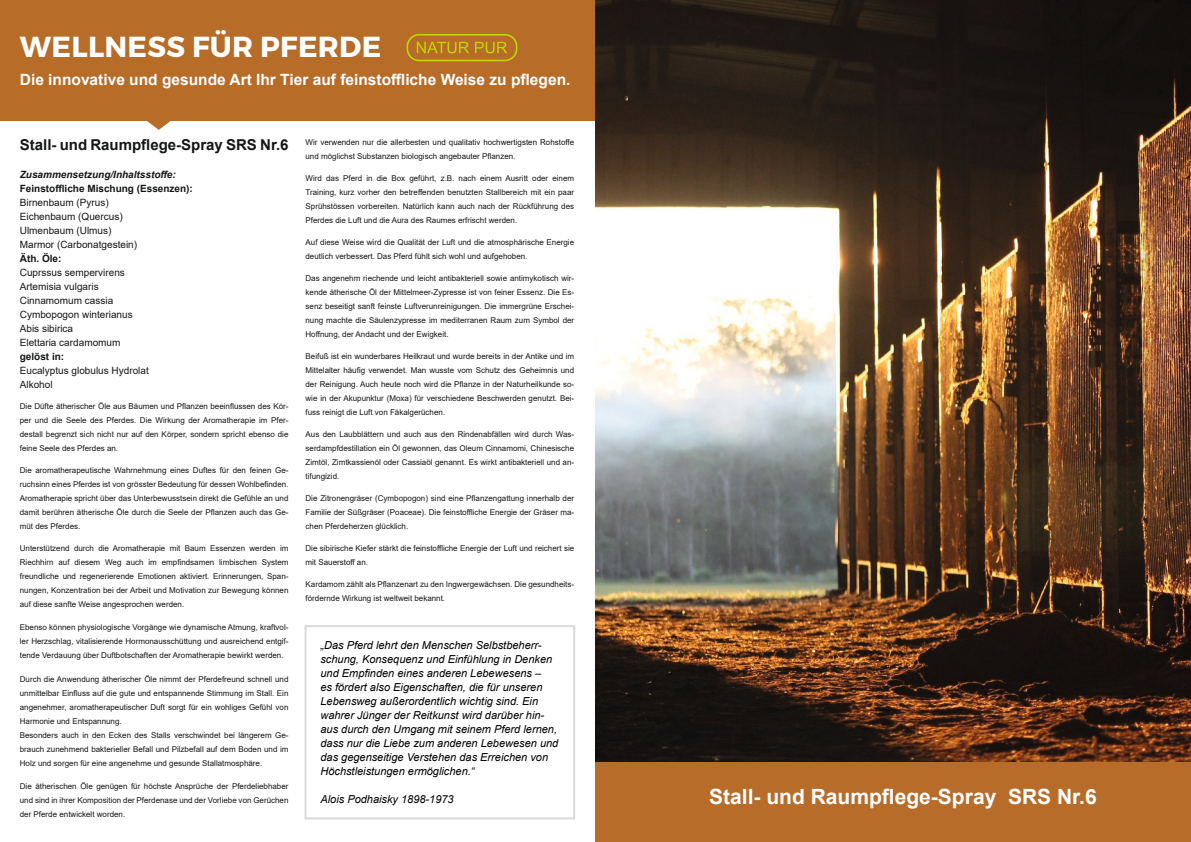
<style>
.page{position:relative;width:1191px;height:842px;background:#fff}
.page>*{position:absolute;margin:0;border:0;box-sizing:border-box;transform-origin:0 0}
.t1{font:700 29px "Montserrat";letter-spacing:.01em;color:#fff}
.t2{font:700 21px "Arial";color:#fff}
.t3{font:700 15.5px "Arial";color:#fff}
.t4{font:700 15px "Arial";color:#151616}
.t5{font:italic 11px/14px "Arial";color:#000102}
.t6{font:10px/14px "Arial";color:#151616}
.t7{font:700 10px "Arial";color:#151616}
.t8{font:italic 700 10px "Arial";color:#151616}
.t9{font:8px/14px "Arial";color:#151616;text-align:justify}
</style>
<div class="page">
<div style="left:0;top:0;width:595px;height:120px;background:#b76c28"></div>
<img style="left:595px;top:0;width:596px;height:763px">
<div style="left:595px;top:763px;width:596px;height:79px;background:#b76c29"></div>
<svg style="left:145px;top:120px;width:27px;height:10px"></svg>
<svg style="left:406px;top:34px;width:111px;height:27px"></svg>
<div style="left:304px;top:625px;width:271px;height:194px;border:2px solid #d9d9da"></div>
<h1 class="t1" style="left:20px;top:29px;width:363px">WELLNESS FÜR PFERDE</h1>
<h3 class="t3" style="left:20px;top:69px;width:552px">Die innovative und gesunde Art Ihr Tier auf feinstoffliche Weise zu pflegen.</h3>
<h3 class="t4" style="left:20px;top:134px;width:270px">Stall- und Raumpflege-Spray SRS Nr.6</h3>
<p class="t8" style="left:20px;top:168px;width:157px">Zusammensetzung/Inhaltsstoffe:</p>
<p class="t7" style="left:20px;top:181px;width:175px">Feinstoffliche Mischung (Essenzen):</p>
<p class="t6" style="left:20px;top:195px;width:119px">Birnenbaum (Pyrus)<br>Eichenbaum (Quercus)<br>Ulmenbaum (Ulmus)<br>Marmor (Carbonatgestein)</p>
<p class="t7" style="left:20px;top:251px;width:43px">Äth. Öle:</p>
<p class="t6" style="left:20px;top:265px;width:114px">Cuprssus sempervirens<br>Artemisia vulgaris<br>Cinnamomum cassia<br>Cymbopogon winterianus<br>Abis sibirica<br>Elettaria cardamomum</p>
<p class="t7" style="left:20px;top:349px;width:46px">gelöst in:</p>
<p class="t6" style="left:20px;top:363px;width:130px">Eucalyptus globulus Hydrolat<br>Alkohol</p>
<p class="t9" style="left:20px;top:399px;width:270px">Die Düfte ätherischer Öle aus Bäumen und Pflanzen beeinflussen des Kör&shy;per und die Seele des Pferdes. Die Wirkung der Aromatherapie im Pfer&shy;destall begrenzt sich nicht nur auf den Körper, sondern spricht ebenso die feine Seele des Pferdes an.</p>
<p class="t9" style="left:20px;top:463px;width:270px">Die aromatherapeutische Wahrnehmung eines Duftes für den feinen Ge&shy;ruchsinn eines Pferdes ist von grösster Bedeutung für dessen Wohlbefinden.<br>Aromatherapie spricht über das Unterbewusstsein direkt die Gefühle an und damit berühren ätherische Öle durch die Seele der Pflanzen auch das Ge&shy;müt des Pferdes.</p>
<p class="t9" style="left:20px;top:541px;width:270px">Unterstützend durch die Aromatherapie mit Baum Essenzen werden im Riechhirn auf diesem Weg auch im empfindsamen limbischen System freundliche und regenerierende Emotionen aktiviert. Erinnerungen, Span&shy;nungen, Konzentration bei der Arbeit und Motivation zur Bewegung können auf diese sanfte Weise angesprochen werden.</p>
<p class="t9" style="left:20px;top:620px;width:270px">Ebenso können physiologische Vorgänge wie dynamische Atmung, kraftvol&shy;ler Herzschlag, vitalisierende Hormonausschüttung und ausreichend entgif&shy;tende Verdauung über Duftbotschaften der Aromatherapie bewirkt werden.</p>
<p class="t9" style="left:20px;top:672px;width:270px;text-align:left">Durch die Anwendung ätherischer Öle nimmt der Pferdefreund schnell und unmittelbar Einfluss auf die gute und entspannende Stimmung im Stall. Ein angenehmer, aromatherapeutischer Duft sorgt für ein wohliges Gefühl von Harmonie und Entspannung.<br>Besonders auch in den Ecken des Stalls verschwindet bei längerem Ge&shy;brauch zunehmend bakterieller Befall und Pilzbefall auf dem Boden und im Holz und sorgen für eine angenehme und gesunde Stallatmosphäre.</p>
<p class="t9" style="left:20px;top:779px;width:270px">Die ätherischen Öle genügen für höchste Ansprüche der Pferdeliebhaber und sind in ihrer Komposition der Pferdenase und der Vorliebe von Gerüchen der Pferde entwickelt worden.</p>
<p class="t9" style="left:305px;top:135px;width:270px">Wir verwenden nur die allerbesten und qualitativ hochwertigsten Rohstoffe und möglichst Substanzen biologisch angebauter Pflanzen.</p>
<p class="t9" style="left:305px;top:171px;width:270px">Wird das Pferd in die Box geführt, z.B. nach einem Ausritt oder einem Training, kurz vorher den betreffenden benutzten Stallbereich mit ein paar Sprühstössen vorbereiten. Natürlich kann auch nach der Rückführung des Pferdes die Luft und die Aura des Raumes erfrischt werden.</p>
<p class="t9" style="left:305px;top:235px;width:270px">Auf diese Weise wird die Qualität der Luft und die atmosphärische Energie deutlich verbessert. Das Pferd fühlt sich wohl und aufgehoben.</p>
<p class="t9" style="left:305px;top:271px;width:270px">Das angenehm riechende und leicht antibakteriell sowie antimykotisch wir&shy;kende ätherische Öl der Mittelmeer-Zypresse ist von feiner Essenz. Die Es&shy;senz beseitigt sanft feinste Luftverunreinigungen. Die immergrüne Erschei&shy;nung machte die Säulenzypresse im mediterranen Raum zum Symbol der Hoffnung, der Andacht und der Ewigkeit.</p>
<p class="t9" style="left:305px;top:349px;width:270px">Beifuß ist ein wunderbares Heilkraut und wurde bereits in der Antike und im Mittelalter häufig verwendet. Man wusste vom Schutz des Geheimnis und der Reinigung. Auch heute noch wird die Pflanze in der Naturheilkunde so&shy;wie in der Akupunktur (Moxa) für verschiedene Beschwerden genutzt. Bei&shy;fuss reinigt die Luft von Fäkalgerüchen.</p>
<p class="t9" style="left:305px;top:427px;width:270px">Aus den Laubblättern und auch aus den Rindenabfällen wird durch Was&shy;serdampfdestillation ein Öl gewonnen, das Oleum Cinnamomi, Chinesische Zimtöl, Zimtkassienöl oder Cassiaöl genannt. Es wirkt antibakteriell und an&shy;tifungizid.</p>
<p class="t9" style="left:305px;top:491px;width:270px">Die Zitronengräser (Cymbopogon) sind eine Pflanzengattung innerhalb der Familie der Süßgräser (Poaceae). Die feinstoffliche Energie der Gräser ma&shy;chen Pferdeherzen glücklich.</p>
<p class="t9" style="left:305px;top:541px;width:270px">Die sibirische Kiefer stärkt die feinstoffliche Energie der Luft und reichert sie mit Sauerstoff an.</p>
<p class="t9" style="left:305px;top:577px;width:270px">Kardamom zählt als Pflanzenart zu den Ingwergewächsen. Die gesundheits&shy;fördernde Wirkung ist weltweit bekannt.</p>
<p class="t5" style="left:320px;top:639px;width:239px">„Das Pferd lehrt den Menschen Selbstbeherr&shy;schung, Konsequenz und Einfühlung in Denken und Empfinden eines anderen Lebewesens –<br>es fördert also Eigenschaften, die für unseren Lebensweg außerordentlich wichtig sind. Ein wahrer Jünger der Reitkunst wird darüber hin&shy;aus durch den Umgang mit seinem Pferd lernen, dass nur die Liebe zum anderen Lebewesen und das gegenseitige Verstehen das Erreichen von Höchstleistungen ermöglichen.“</p>
<h3 class="t5" style="left:320px;top:793px;width:135px">Alois Podhaisky 1898-1973</h3>
<h2 class="t2" style="left:709px;top:782px;width:389px">Stall- und Raumpflege-Spray SRS Nr.6</h2>
</div>
